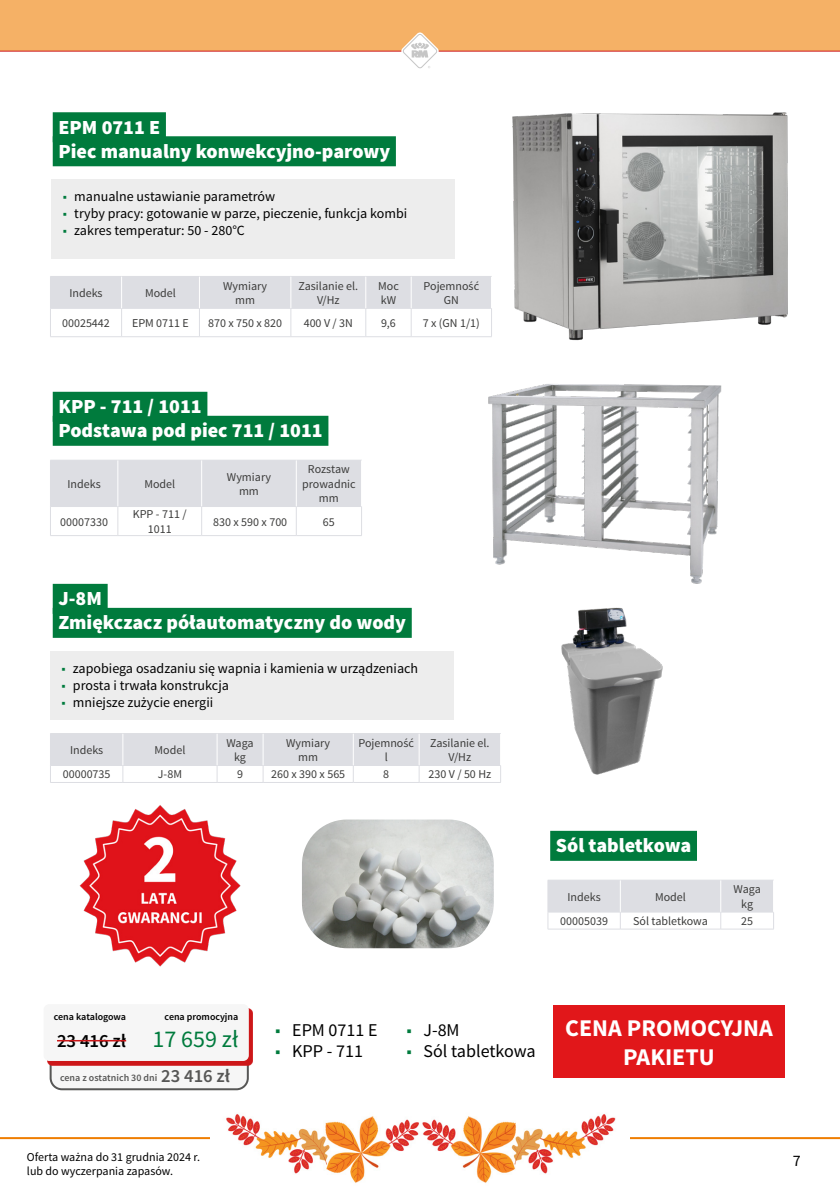
<style>
.page{position:relative;width:840px;height:1191px;background:#fff}
.page>*{position:absolute;margin:0;border:0;box-sizing:border-box;transform-origin:0 0}
.t1{font:700 24px/28.8px "Source Sans Pro";color:#fff;text-align:center}
.t2{font:900 20px/24px "Source Sans Pro";color:#fff}
.t3{font:600 18.6px "Source Sans Pro";color:#000}
.t4{font:18px "Source Sans Pro";color:#000}
.t5{font:16px "Source Sans Pro";color:#000}
.t6{font:14px "Source Sans Pro";color:#000}
.t7{font:12px/14.4px "Source Sans Pro";color:#3c3c3b;text-align:center}
.t8{font:12px/14.4px "Source Sans Pro";color:#000}
.t9{font:600 10px "Source Sans Pro";color:#000}
.t10{font:600 10px "Source Sans Pro";color:#575756}
.s1{color:#007b3d}
.s2{font-weight:400;font-size:24px;color:#007b3d}
.s3{font-size:18.6px}
</style>
<div class="page">
<div style="left:0;top:0;width:839px;height:50px;background:#f5b166"></div>
<hr style="left:0;top:51px;width:839px;height:1px;background:#cd1719">
<svg style="left:401px;top:32px;width:37px;height:37px"></svg>
<img style="left:226px;top:1114px;width:390px;height:69px">
<hr style="left:629px;top:1137px;width:210px;height:2px;background:#ef7d00">
<hr style="left:0;top:1137px;width:210px;height:2px;background:#ef7d00">
<svg style="left:50px;top:276px;width:442px;height:61px"></svg>
<hr style="left:50px;top:336px;width:71px;height:1px;background:#dddee3">
<hr style="left:121px;top:336px;width:78px;height:1px;background:#dddee3">
<hr style="left:199px;top:336px;width:92px;height:1px;background:#dddee3">
<hr style="left:291px;top:336px;width:74px;height:1px;background:#dddee3">
<hr style="left:365px;top:336px;width:46px;height:1px;background:#dddee3">
<hr style="left:411px;top:336px;width:80px;height:1px;background:#dddee3">
<hr style="left:121px;top:277px;width:1px;height:31px;background:#fff">
<hr style="left:199px;top:277px;width:1px;height:31px;background:#fff">
<hr style="left:290px;top:277px;width:1px;height:31px;background:#fff">
<hr style="left:365px;top:277px;width:1px;height:31px;background:#fff">
<hr style="left:410px;top:277px;width:1px;height:31px;background:#fff">
<hr style="left:491px;top:277px;width:1px;height:31px;background:#fff">
<img style="left:488px;top:384px;width:234px;height:200px">
<svg style="left:50px;top:460px;width:312px;height:75px"></svg>
<hr style="left:50px;top:535px;width:68px;height:1px;background:#dddee3">
<hr style="left:118px;top:535px;width:83px;height:1px;background:#dddee3">
<hr style="left:201px;top:535px;width:95px;height:1px;background:#dddee3">
<hr style="left:296px;top:535px;width:65px;height:1px;background:#dddee3">
<hr style="left:117px;top:460px;width:1px;height:46px;background:#fff">
<hr style="left:201px;top:460px;width:1px;height:46px;background:#fff">
<hr style="left:296px;top:460px;width:1px;height:46px;background:#fff">
<hr style="left:361px;top:460px;width:1px;height:46px;background:#fff">
<div style="left:53px;top:392px;width:154px;height:30px;background:#007b3d"></div>
<div style="left:53px;top:416px;width:275px;height:30px;background:#007b3d"></div>
<svg style="left:50px;top:733px;width:451px;height:49px"></svg>
<hr style="left:50px;top:782px;width:73px;height:1px;background:#dddee3">
<hr style="left:263px;top:782px;width:90px;height:1px;background:#dddee3">
<hr style="left:353px;top:782px;width:66px;height:1px;background:#dddee3">
<hr style="left:419px;top:782px;width:81px;height:1px;background:#dddee3">
<hr style="left:122px;top:734px;width:1px;height:31px;background:#fff">
<hr style="left:217px;top:734px;width:1px;height:31px;background:#fff">
<hr style="left:262px;top:734px;width:1px;height:31px;background:#fff">
<hr style="left:353px;top:734px;width:1px;height:31px;background:#fff">
<hr style="left:418px;top:734px;width:1px;height:31px;background:#fff">
<hr style="left:500px;top:734px;width:1px;height:31px;background:#fff">
<svg style="left:547px;top:880px;width:226px;height:48px"></svg>
<hr style="left:547px;top:928px;width:73px;height:1px;background:#dddee3">
<hr style="left:620px;top:928px;width:100px;height:1px;background:#dddee3">
<hr style="left:720px;top:928px;width:53px;height:1px;background:#dddee3">
<hr style="left:619px;top:880px;width:1px;height:31px;background:#fff">
<hr style="left:720px;top:880px;width:1px;height:31px;background:#fff">
<hr style="left:772px;top:880px;width:1px;height:31px;background:#fff">
<div style="left:550px;top:831px;width:146px;height:30px;background:#007b3d"></div>
<img style="left:302px;top:819px;width:191px;height:129px">
<div style="left:53px;top:584px;width:55px;height:30px;background:#007b3d"></div>
<div style="left:53px;top:608px;width:358px;height:30px;background:#007b3d"></div>
<img style="left:561px;top:607px;width:102px;height:168px">
<div style="left:50px;top:651px;width:403px;height:68px;background:#ededed"></div>
<img style="left:512px;top:112px;width:276px;height:229px">
<div style="left:52px;top:179px;width:402px;height:79px;background:#ededed"></div>
<div style="left:53px;top:112px;width:113px;height:30px;background:#007b3d"></div>
<div style="left:53px;top:136px;width:342px;height:30px;background:#007b3d"></div>
<img style="left:51px;top:777px;width:217px;height:190px">
<div style="left:553px;top:1005px;width:231px;height:72px;background:#e1171a"></div>
<div style="left:51px;top:1009px;width:197px;height:80px;background:#f6f6f6;border-radius:11px"></div>
<div style="left:50px;top:1008px;width:199px;height:82px;border:2px solid #575756;border-radius:11px"></div>
<div style="left:47px;top:1008px;width:206px;height:57px;background:#cd1719"></div>
<div style="left:44px;top:1004px;width:205px;height:57px;background:#f6f6f6;border-radius:6px"></div>
<hr style="left:57px;top:1040px;width:69px;height:1px;background:#cd1719">
<h2 class="t2" style="left:58px;top:116px;width:333px">EPM 0711 E<br>Piec manualny konwekcyjno-parowy</h2>
<p class="t6" style="left:63px;top:188px;width:214px"><span class="s1">■</span> manualne ustawianie parametrów</p>
<p class="t6" style="left:63px;top:205px;width:345px"><span class="s1">■</span> tryby pracy: gotowanie w parze, pieczenie, funkcja kombi</p>
<p class="t6" style="left:63px;top:222px;width:183px"><span class="s1">■</span> zakres temperatur: 50 - 280°C</p>
<p class="t7" style="left:69px;top:286px;width:35px">Indeks</p>
<p class="t7" style="left:145px;top:286px;width:32px">Model</p>
<p class="t7" style="left:223px;top:279px;width:46px">Wymiary mm</p>
<p class="t7" style="left:298px;top:279px;width:61px">Zasilanie el.<br>V/Hz</p>
<p class="t7" style="left:378px;top:279px;width:22px;text-align:left">Moc kW</p>
<p class="t7" style="left:423px;top:279px;width:57px">Pojemność<br>GN</p>
<p class="t7" style="left:62px;top:316px;width:49px">00025442</p>
<p class="t7" style="left:132px;top:316px;width:58px">EPM 0711 E</p>
<p class="t7" style="left:208px;top:316px;width:76px">870 x 750 x 820</p>
<p class="t7" style="left:303px;top:316px;width:51px">400 V / 3N</p>
<p class="t7" style="left:381px;top:316px;width:16px">9,6</p>
<p class="t7" style="left:422px;top:316px;width:59px">7 x (GN 1/1)</p>
<h2 class="t2" style="left:58px;top:395px;width:266px">KPP - 711 / 1011<br>Podstawa pod piec 711 / 1011</h2>
<p class="t7" style="left:67px;top:477px;width:35px">Indeks</p>
<p class="t7" style="left:144px;top:477px;width:32px">Model</p>
<p class="t7" style="left:227px;top:470px;width:46px">Wymiary mm</p>
<p class="t7" style="left:302px;top:462px;width:55px">Rozstaw prowadnic mm</p>
<p class="t7" style="left:60px;top:514px;width:49px">00007330</p>
<p class="t7" style="left:133px;top:507px;width:55px">KPP - 711 /<br>1011</p>
<p class="t7" style="left:213px;top:514px;width:76px">830 x 590 x 700</p>
<p class="t7" style="left:323px;top:514px;width:13px">65</p>
<h2 class="t2" style="left:58px;top:587px;width:349px">J-8M<br>Zmiękczacz półautomatyczny do wody</h2>
<p class="t6" style="left:62px;top:660px;width:358px"><span class="s1">■</span> zapobiega osadzaniu się wapnia i kamienia w urządzeniach</p>
<p class="t6" style="left:62px;top:676px;width:169px"><span class="s1">■</span> prosta i trwała konstrukcja</p>
<p class="t6" style="left:62px;top:693px;width:153px"><span class="s1">■</span> mniejsze zużycie energii</p>
<p class="t7" style="left:70px;top:743px;width:35px">Indeks</p>
<p class="t7" style="left:154px;top:743px;width:32px">Model</p>
<p class="t7" style="left:226px;top:736px;width:29px">Waga kg</p>
<p class="t7" style="left:286px;top:736px;width:46px">Wymiary mm</p>
<p class="t7" style="left:358px;top:736px;width:57px">Pojemność l</p>
<p class="t7" style="left:430px;top:736px;width:61px">Zasilanie el.<br>V/Hz</p>
<p class="t7" style="left:63px;top:767px;width:49px">00000735</p>
<p class="t7" style="left:158px;top:767px;width:26px">J-8M</p>
<p class="t7" style="left:237px;top:767px;width:7px">9</p>
<p class="t7" style="left:271px;top:767px;width:76px">260 x 390 x 565</p>
<p class="t7" style="left:383px;top:767px;width:7px">8</p>
<p class="t7" style="left:428px;top:767px;width:64px">230 V / 50 Hz</p>
<h2 class="t2" style="left:555px;top:834px;width:137px">Sól tabletkowa</h2>
<p class="t7" style="left:567px;top:889px;width:35px">Indeks</p>
<p class="t7" style="left:654px;top:889px;width:32px">Model</p>
<p class="t7" style="left:733px;top:882px;width:29px">Waga kg</p>
<p class="t7" style="left:560px;top:914px;width:49px">00005039</p>
<p class="t7" style="left:632px;top:914px;width:76px">Sól tabletkowa</p>
<p class="t7" style="left:740px;top:914px;width:13px">25</p>
<p class="t9" style="left:54px;top:1010px;width:74px">cena katalogowa</p>
<p class="t9" style="left:164px;top:1010px;width:75px">cena promocyjna</p>
<h3 class="t3" style="left:57px;top:1028px;width:183px">23 416 zł <span class="s2">17 659 zł</span></h3>
<p class="t10" style="left:60px;top:1071px;width:171px">cena z ostatnich 30 dni <span class="s3">23 416 zł</span></p>
<h3 class="t4" style="left:275px;top:1018px;width:104px"><span class="s1">■</span> EPM 0711 E</h3>
<h3 class="t4" style="left:275px;top:1040px;width:89px"><span class="s1">■</span> KPP - 711</h3>
<h3 class="t4" style="left:406px;top:1018px;width:55px"><span class="s1">■</span> J-8M</h3>
<h3 class="t4" style="left:406px;top:1040px;width:131px"><span class="s1">■</span> Sól tabletkowa</h3>
<h1 class="t1" style="left:565px;top:1014px;width:209px">CENA PROMOCYJNA<br>PAKIETU</h1>
<p class="t8" style="left:27px;top:1149px;width:174px">Oferta ważna do 31 grudnia 2024 r. lub do wyczerpania zapasów.</p>
<h3 class="t5" style="left:792px;top:1151px;width:9px">7</h3>
</div>
